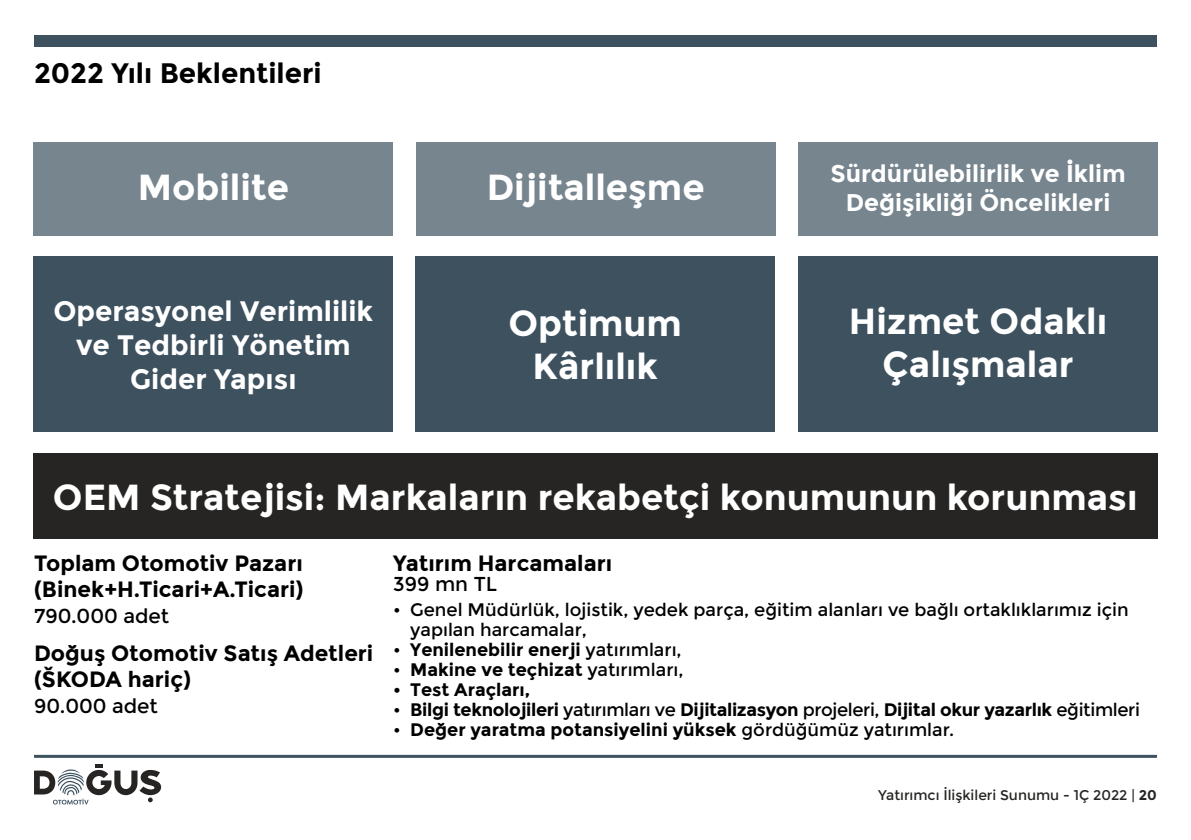
<style>
.page{position:relative;width:1191px;height:840px;background:#fff}
.page>*{position:absolute;margin:0;border:0;box-sizing:border-box;transform-origin:0 0}
.t1{font:700 36px/43.2px "Montserrat";color:#fff;text-align:center}
.t2{font:700 28px/33.6px "Montserrat";color:#fff;text-align:center}
.t3{font:700 28px "Montserrat";color:#000}
.t4{font:700 24px/28.8px "Montserrat";color:#fff;text-align:center}
.t5{font:700 22px/26px "Montserrat";color:#000}
.t6{font:20px "Montserrat";color:#000}
.t7{font:700 18px "Montserrat";color:#000}
.t8{font:18px/20px "Montserrat";color:#000}
.t9{font:700 18px "Montserrat";letter-spacing:-.02em;color:#000}
.t10{font:14px "Montserrat";color:#262523}
.s1{font-weight:400}
.s2{font-weight:700}
</style>
<div class="page">
<div style="left:34px;top:35px;width:1123px;height:12px;background:#3d515f"></div>
<hr style="left:34px;top:754px;width:1123px;height:3px;background:#3d515f">
<svg style="left:34px;top:764px;width:128px;height:40px"></svg>
<div style="left:34px;top:142px;width:359px;height:93px;background:#77858f"></div>
<div style="left:416px;top:142px;width:359px;height:93px;background:#77858f"></div>
<div style="left:798px;top:142px;width:360px;height:93px;background:#77858f"></div>
<div style="left:34px;top:453px;width:1124px;height:85px;background:#262523"></div>
<div style="left:415px;top:256px;width:360px;height:176px;background:#3d515f"></div>
<div style="left:34px;top:256px;width:359px;height:176px;background:#3d515f"></div>
<div style="left:798px;top:256px;width:360px;height:176px;background:#3d515f"></div>
<h2 class="t3" style="left:34px;top:57px;width:289px">2022 Yılı Beklentileri</h2>
<h1 class="t1" style="left:138px;top:166px;width:153px">Mobilite</h1>
<h1 class="t1" style="left:487px;top:166px;width:219px">Dijitalleşme</h1>
<h3 class="t4" style="left:830px;top:159px;width:297px">Sürdürülebilirlik ve İklim<br>Değişikliği Öncelikleri</h3>
<h2 class="t2" style="left:53px;top:294px;width:321px">Operasyonel Verimlilik ve Tedbirli Yönetim<br>Gider Yapısı</h2>
<h1 class="t1" style="left:508px;top:302px;width:175px">Optimum<br>Kârlılık</h1>
<h1 class="t1" style="left:849px;top:299px;width:260px">Hizmet Odaklı<br>Çalışmalar</h1>
<h1 class="t1" style="left:53px;top:475px;width:1086px">OEM Stratejisi: Markaların rekabetçi konumunun korunması</h1>
<p class="t5" style="left:34px;top:550px;width:271px">Toplam Otomotiv Pazarı (Binek+H.Ticari+A.Ticari)</p>
<p class="t6" style="left:34px;top:604px;width:137px">790.000 adet</p>
<p class="t5" style="left:34px;top:639px;width:341px">Doğuş Otomotiv Satış Adetleri (ŠKODA hariç)</p>
<p class="t6" style="left:34px;top:693px;width:125px">90.000 adet</p>
<p class="t5" style="left:393px;top:550px;width:220px">Yatırım Harcamaları</p>
<p class="t6" style="left:393px;top:572px;width:105px">399 mn TL</p>
<p class="t8" style="left:410px;top:599px;width:720px;text-indent:-17px">• Genel Müdürlük, lojistik, yedek parça, eğitim alanları ve bağlı ortaklıklarımız için yapılan harcamalar,</p>
<p class="t7" style="left:393px;top:638px;width:290px"><span class="s1">•</span> Yenilenebilir enerji <span class="s1">yatırımları,</span></p>
<p class="t7" style="left:393px;top:658px;width:292px"><span class="s1">•</span> Makine ve teçhizat <span class="s1">yatırımları,</span></p>
<p class="t7" style="left:393px;top:678px;width:138px">• Test Araçları,</p>
<p class="t9" style="left:393px;top:698px;width:748px"><span class="s1">•</span> Bilgi teknolojileri <span class="s1">yatırımları ve</span> Dijitalizasyon <span class="s1">projeleri,</span> Dijital okur yazarlık <span class="s1">eğitimleri</span></p>
<p class="t7" style="left:393px;top:718px;width:562px"><span class="s1">•</span> Değer yaratma potansiyelini yüksek <span class="s1">gördüğümüz yatırımlar.</span></p>
<p class="t10" style="left:878px;top:786px;width:280px">Yatırımcı İlişkileri Sunumu - 1Ç 2022 | <span class="s2">20</span></p>
</div>
